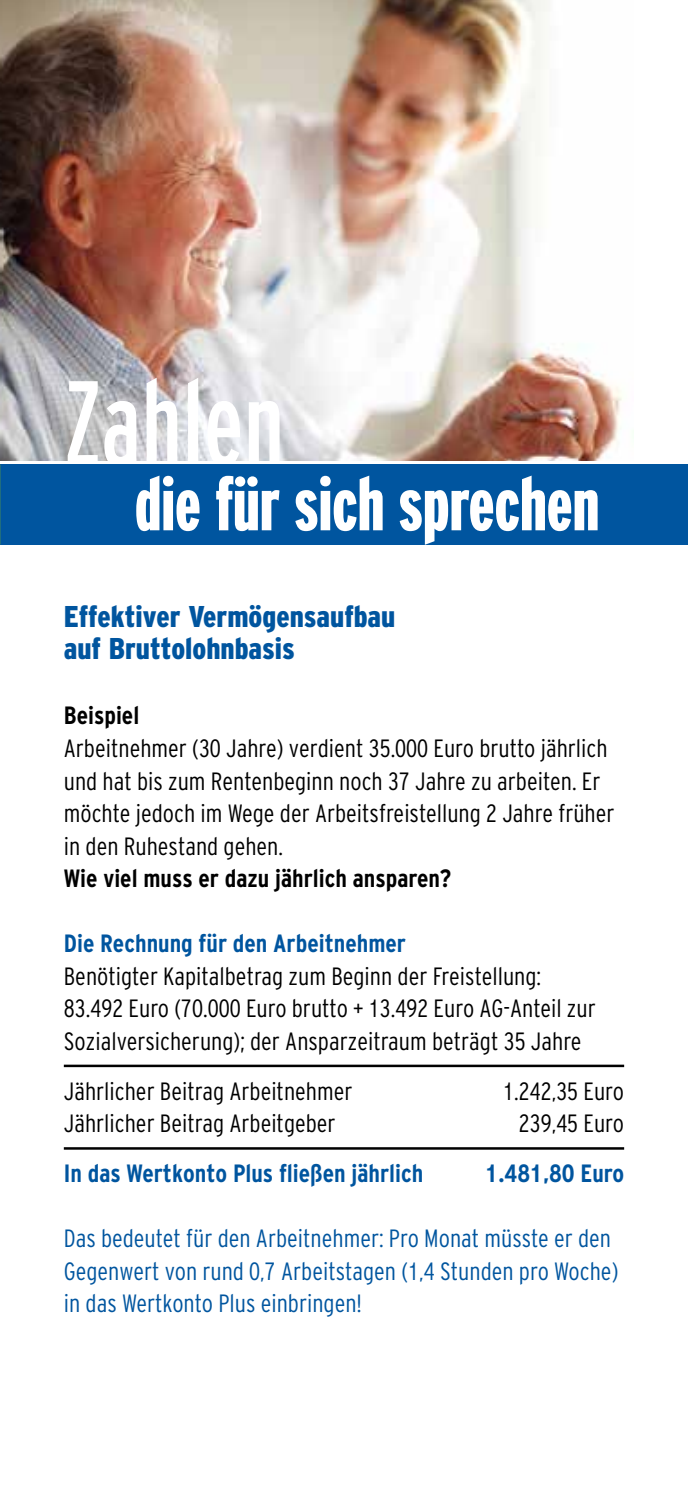
<style>
.page{position:relative;width:688px;height:1489px;background:#fff}
.page>*{position:absolute;margin:0;border:0;box-sizing:border-box;transform-origin:0 0}
.t1{font:120px "Q Interstate 2000 Comp";color:#fff}
.t2{font:900 75px "Q Interstate 2000 Comp";color:#fff}
.t3{font:900 30px/32.5px "Q Interstate 2000 Cond";color:#00559f}
.t4{font:300 25px/32.5px "Q Interstate 2000 Cond";color:#000}
.t5{font:300 25px/32.5px "Q Interstate 2000 Cond";color:#00559f}
.t6{font:700 25px "Q Interstate 2000 Cond";color:#00559f}
.t7{font:700 25px "Q Interstate 2000 Cond";color:#000}
</style>
<div class="page">
<hr style="left:64px;top:1064px;width:560px;height:3px;background:#000">
<hr style="left:64px;top:1147px;width:560px;height:2px;background:#000">
<img style="left:0;top:0;width:622px;height:461px">
<div style="left:0;top:464px;width:687px;height:80px;background:#00559f"></div>
<h1 class="t1" style="left:64px;top:356px;width:222px">Zahlen</h1>
<h2 class="t2" style="left:135px;top:462px;width:466px">die für sich sprechen</h2>
<p class="t3" style="left:64px;top:600px;width:333px">Effektiver Vermögensaufbau auf Bruttolohnbasis</p>
<p class="t7" style="left:64px;top:701px;width:77px">Beispiel</p>
<p class="t4" style="left:64px;top:731px;width:552px">Arbeitnehmer (30 Jahre) verdient 35.000 Euro brutto jährlich und hat bis zum Rentenbeginn noch 37 Jahre zu arbeiten. Er möchte jedoch im Wege der Arbeitsfreistellung 2 Jahre früher in den Ruhestand gehen.</p>
<p class="t7" style="left:64px;top:864px;width:388px">Wie viel muss er dazu jährlich ansparen?</p>
<p class="t6" style="left:64px;top:929px;width:343px">Die Rechnung für den Arbeitnehmer</p>
<p class="t4" style="left:64px;top:959px;width:533px">Benötigter Kapitalbetrag zum Beginn der Freistellung:<br>83.492 Euro (70.000 Euro brutto + 13.492 Euro AG-Anteil zur<br>Sozialversicherung); der Ansparzeitraum beträgt 35 Jahre</p>
<p class="t4" style="left:64px;top:1074px;width:290px">Jährlicher Beitrag Arbeitnehmer</p>
<p class="t4" style="left:503px;top:1074px;width:122px">1.242,35 Euro</p>
<p class="t4" style="left:64px;top:1106px;width:273px">Jährlicher Beitrag Arbeitgeber</p>
<p class="t4" style="left:518px;top:1106px;width:107px">239,45 Euro</p>
<p class="t6" style="left:64px;top:1159px;width:361px">In das Wertkonto Plus fließen jährlich</p>
<p class="t6" style="left:485px;top:1159px;width:140px">1.481,80 Euro</p>
<p class="t5" style="left:64px;top:1221px;width:556px">Das bedeutet für den Arbeitnehmer: Pro Monat müsste er den<br>Gegenwert von rund 0,7 Arbeitstagen (1,4 Stunden pro Woche) in das Wertkonto Plus einbringen!</p>
</div>
